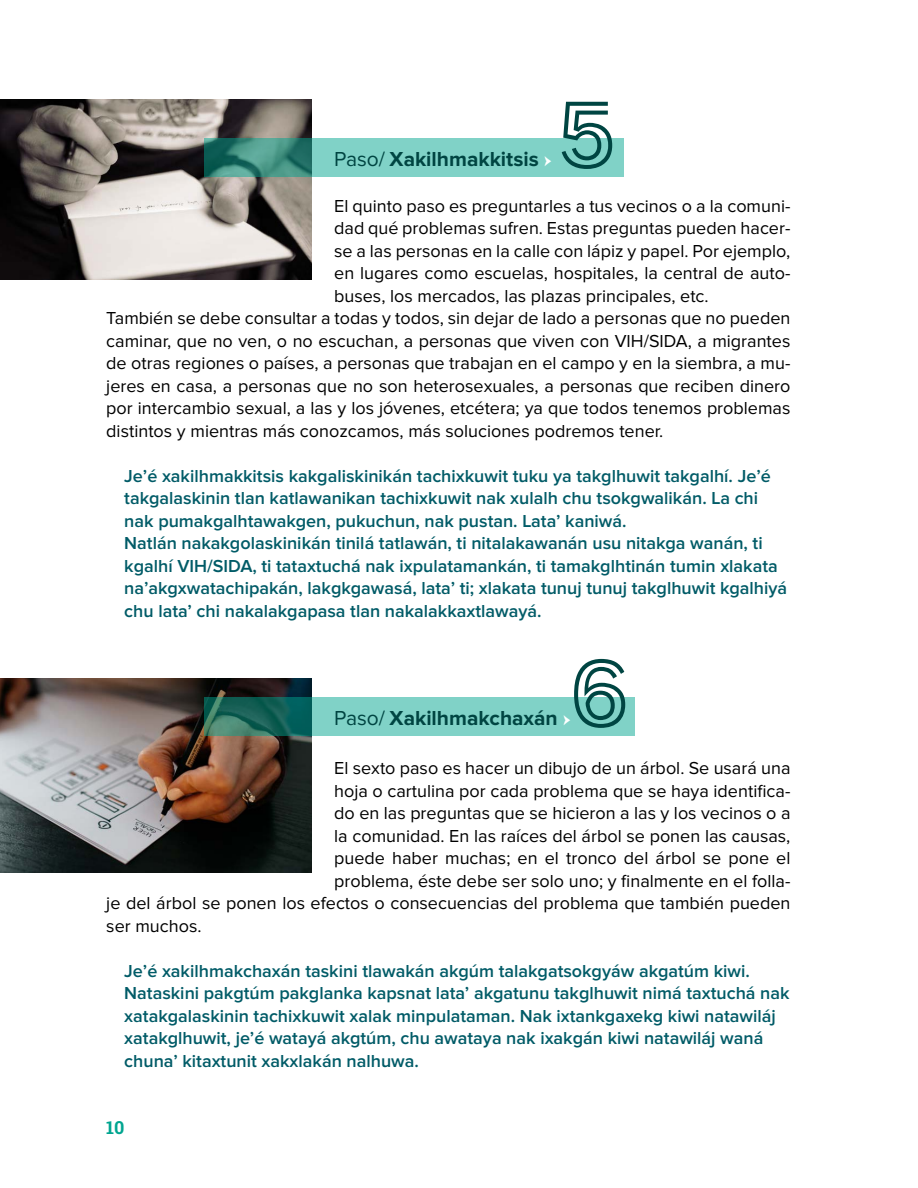
<style>
.page{position:relative;width:918px;height:1188px;background:#fff}
.page>*{position:absolute;margin:0;border:0;box-sizing:border-box;transform-origin:0 0}
.t1{font:84px "Train One";color:#004542}
.t2{font:700 21px "Proxima Nova";color:#004542}
.t3{font:18px "Proxima Nova";color:#000}
.t4{font:600 18px/22.5px "Proxima Nova";color:#005b67}
.t5{font:18px "Roboto Slab";color:#00a590}
.s1{font-weight:400}
.s2{font-family:"Minion Pro";font-weight:400;font-size:18px;color:#fff}
</style>
<div class="page">
<img style="left:0;top:99px;width:312px;height:180px">
<img style="left:0;top:678px;width:312px;height:194px">
<svg style="left:204px;top:138px;width:420px;height:39px;fill:#80d2c7"></svg>
<svg style="left:204px;top:697px;width:430px;height:39px;fill:#80d2c7"></svg>
<p class="t2" style="left:334px;top:149px;width:219px"><span class="s1">Paso/</span> Xakilhmakkitsis <span class="s2">→</span></p>
<h1 class="t1" style="left:558px;top:78px;width:59px">5</h1>
<p class="t3" style="left:334px;top:197px;width:458px">El quinto paso es preguntarles a tus vecinos o a la comuni-</p>
<p class="t3" style="left:334px;top:220px;width:458px">dad qué problemas sufren. Estas preguntas pueden hacer-</p>
<p class="t3" style="left:334px;top:242px;width:458px">se a las personas en la calle con lápiz y papel. Por ejemplo,</p>
<p class="t3" style="left:334px;top:265px;width:458px">en lugares como escuelas, hospitales, la central de auto-</p>
<p class="t3" style="left:334px;top:287px;width:376px">buses, los mercados, las plazas principales, etc.</p>
<p class="t3" style="left:106px;top:310px;width:686px">También se debe consultar a todas y todos, sin dejar de lado a personas que no pueden</p>
<p class="t3" style="left:106px;top:332px;width:686px">caminar, que no ven, o no escuchan, a personas que viven con VIH/SIDA, a migrantes</p>
<p class="t3" style="left:106px;top:355px;width:686px">de otras regiones o países, a personas que trabajan en el campo y en la siembra, a mu-</p>
<p class="t3" style="left:106px;top:377px;width:686px">jeres en casa, a personas que no son heterosexuales, a personas que reciben dinero</p>
<p class="t3" style="left:106px;top:400px;width:686px">por intercambio sexual, a las y los jóvenes, etcétera; ya que todos tenemos problemas</p>
<p class="t3" style="left:106px;top:422px;width:559px">distintos y mientras más conozcamos, más soluciones podremos tener.</p>
<p class="t4" style="left:124px;top:465px;width:664px">Je’é xakilhmakkitsis kakgaliskinikán tachixkuwit tuku ya takglhuwit takgalhí. Je’é takgalaskinin tlan katlawanikan tachixkuwit nak xulalh chu tsokgwalikán. La chi nak pumakgalhtawakgen, pukuchun, nak pustan. Lata’ kaniwá.<br>Natlán nakakgolaskinikán tinilá tatlawán, ti nitalakawanán usu nitakga wanán, ti kgalhí VIH/SIDA, ti tataxtuchá nak ixpulatamankán, ti tamakglhtinán tumin xlakata na’akgxwatachipakán, lakgkgawasá, lata’ ti; xlakata tunuj tunuj takglhuwit kgalhiyá chu lata’ chi nakalakgapasa tlan nakalakkaxtlawayá.</p>
<h1 class="t1" style="left:571px;top:637px;width:59px">6</h1>
<p class="t2" style="left:334px;top:708px;width:238px"><span class="s1">Paso/</span> Xakilhmakchaxán <span class="s2">→</span></p>
<p class="t3" style="left:334px;top:760px;width:458px">El sexto paso es hacer un dibujo de un árbol. Se usará una</p>
<p class="t3" style="left:334px;top:782px;width:458px">hoja o cartulina por cada problema que se haya identifica-</p>
<p class="t3" style="left:334px;top:805px;width:458px">do en las preguntas que se hicieron a las y los vecinos o a</p>
<p class="t3" style="left:334px;top:827px;width:458px">la comunidad. En las raíces del árbol se ponen las causas,</p>
<p class="t3" style="left:334px;top:850px;width:458px">puede haber muchas; en el tronco del árbol se pone el</p>
<p class="t3" style="left:334px;top:872px;width:458px">problema, éste debe ser solo uno; y finalmente en el folla-</p>
<p class="t3" style="left:106px;top:895px;width:686px">je del árbol se ponen los efectos o consecuencias del problema que también pueden</p>
<p class="t3" style="left:106px;top:917px;width:97px">ser muchos.</p>
<p class="t4" style="left:124px;top:960px;width:667px">Je’é xakilhmakchaxán taskini tlawakán akgúm talakgatsokgyáw akgatúm kiwi.<br>Nataskini pakgtúm pakglanka kapsnat lata’ akgatunu takglhuwit nimá taxtuchá nak xatakgalaskinin tachixkuwit xalak minpulataman. Nak ixtankgaxekg kiwi natawiláj xatakglhuwit, je’é watayá akgtúm, chu awataya nak ixakgán kiwi natawiláj waná chuna’ kitaxtunit xakxlakán nalhuwa.</p>
<p class="t5" style="left:106px;top:1115px;width:20px">10</p>
</div>
